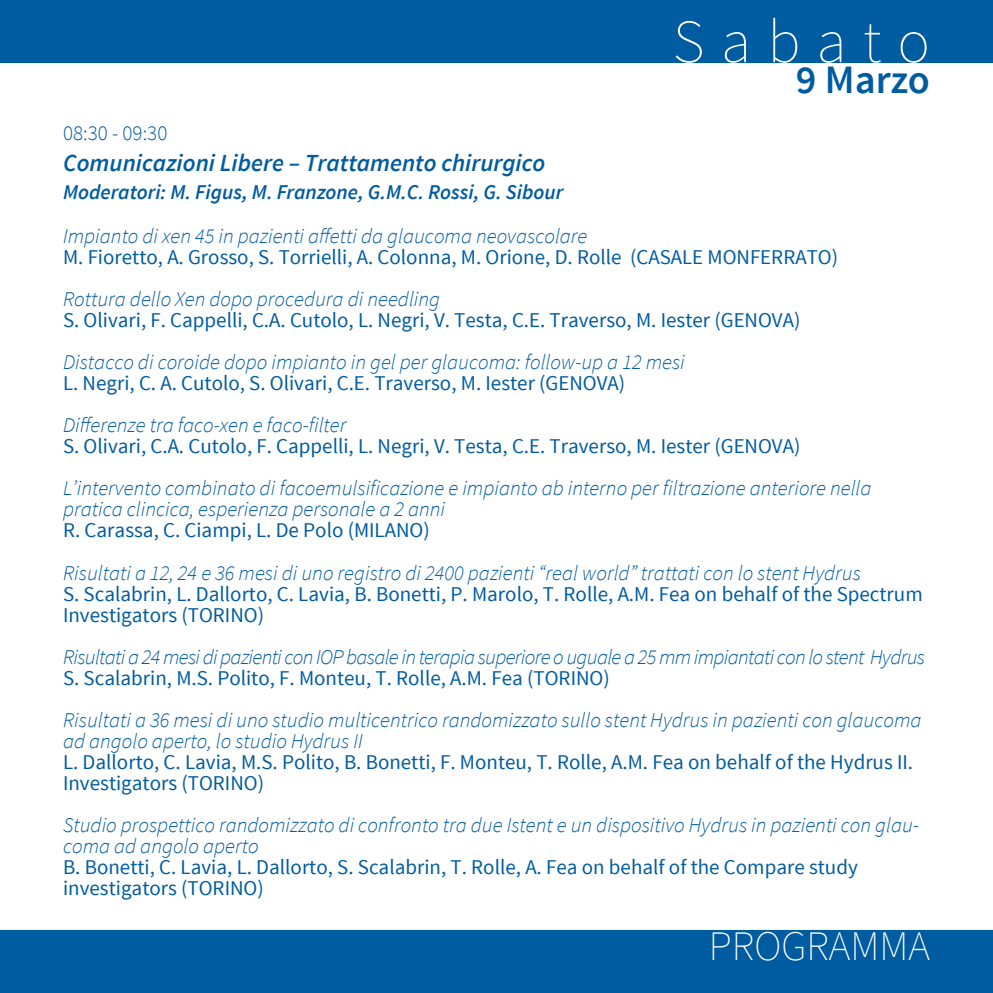
<style>
.page{position:relative;width:993px;height:993px;background:#fff}
.page>*{position:absolute;margin:0;border:0;box-sizing:border-box;transform-origin:0 0}
.t1{font:200 61.25px "Source Sans Pro";letter-spacing:.27em;color:#fff}
.t2{font:200 42px "Source Sans Pro";color:#fff}
.t3{font:600 40.25px "Source Sans Pro";letter-spacing:-.005em;color:#005ca1}
.t4{font:italic 600 24.5px "Source Sans Pro";color:#005ca1}
.t5{font:21px/21px "Source Sans Pro";color:#005ca1}
.t6{font:italic 300 21px/21px "Source Sans Pro";color:#005ca1}
.t7{font:italic 300 21px "Source Sans Pro";letter-spacing:-.035em;color:#005ca1}
.t8{font:italic 600 21px "Source Sans Pro";color:#005ca1}
.t9{font:300 21px "Source Sans Pro";color:#005ca1}
</style>
<div class="page">
<div style="left:0;top:0;width:992px;height:992px;background:#005ca1"></div>
<div style="left:0;top:63px;width:992px;height:866px;background:#fff"></div>
<p class="t1" style="left:672px;top:5px;width:258px">Sabato</p>
<p class="t3" style="left:795px;top:54px;width:135px">9 Marzo</p>
<p class="t9" style="left:63px;top:120px;width:106px">08:30 - 09:30</p>
<p class="t4" style="left:63px;top:148px;width:483px">Comunicazioni Libere – Trattamento chirurgico</p>
<p class="t8" style="left:63px;top:179px;width:501px">Moderatori: M. Figus, M. Franzone, G.M.C. Rossi, G. Sibour</p>
<p class="t6" style="left:63px;top:226px;width:526px">Impianto di xen 45 in pazienti affetti da glaucoma neovascolare</p>
<p class="t5" style="left:63px;top:247px;width:776px">M. Fioretto, A. Grosso, S. Torrielli, A. Colonna, M. Orione, D. Rolle (CASALE MONFERRATO)</p>
<p class="t6" style="left:63px;top:289px;width:378px">Rottura dello Xen dopo procedura di needling</p>
<p class="t5" style="left:63px;top:310px;width:738px">S. Olivari, F. Cappelli, C.A. Cutolo, L. Negri, V. Testa, C.E. Traverso, M. Iester (GENOVA)</p>
<p class="t6" style="left:63px;top:352px;width:623px">Distacco di coroide dopo impianto in gel per glaucoma: follow-up a 12 mesi</p>
<p class="t5" style="left:63px;top:373px;width:563px">L. Negri, C. A. Cutolo, S. Olivari, C.E. Traverso, M. Iester (GENOVA)</p>
<p class="t6" style="left:63px;top:415px;width:285px">Differenze tra faco-xen e faco-filter</p>
<p class="t5" style="left:63px;top:436px;width:738px">S. Olivari, C.A. Cutolo, F. Cappelli, L. Negri, V. Testa, C.E. Traverso, M. Iester (GENOVA)</p>
<p class="t6" style="left:63px;top:478px;width:809px">L’intervento combinato di facoemulsificazione e impianto ab interno per filtrazione anteriore nella</p>
<p class="t6" style="left:63px;top:499px;width:383px">pratica clincica, esperienza personale a 2 anni</p>
<p class="t5" style="left:63px;top:520px;width:368px">R. Carassa, C. Ciampi, L. De Polo (MILANO)</p>
<p class="t6" style="left:63px;top:562px;width:799px">Risultati a 12, 24 e 36 mesi di uno registro di 2400 pazienti “real world” trattati con lo stent Hydrus</p>
<p class="t5" style="left:63px;top:583px;width:860px">S. Scalabrin, L. Dallorto, C. Lavia, B. Bonetti, P. Marolo, T. Rolle, A.M. Fea on behalf of the Spectrum<br>Investigators (TORINO)</p>
<p class="t7" style="left:63px;top:643px;width:863px">Risultati a 24 mesi di pazienti con IOP basale in terapia superiore o uguale a 25 mm impiantati con lo stent Hydrus</p>
<p class="t5" style="left:63px;top:667px;width:548px">S. Scalabrin, M.S. Polito, F. Monteu, T. Rolle, A.M. Fea (TORINO)</p>
<p class="t6" style="left:63px;top:709px;width:859px">Risultati a 36 mesi di uno studio multicentrico randomizzato sullo stent Hydrus in pazienti con glaucoma ad angolo aperto, lo studio Hydrus II</p>
<p class="t5" style="left:63px;top:751px;width:851px">L. Dallorto, C. Lavia, M.S. Polito, B. Bonetti, F. Monteu, T. Rolle, A.M. Fea on behalf of the Hydrus II.<br>Investigators (TORINO)</p>
<p class="t6" style="left:63px;top:814px;width:857px">Studio prospettico randomizzato di confronto tra due Istent e un dispositivo Hydrus in pazienti con glau&shy;coma ad angolo aperto</p>
<p class="t5" style="left:63px;top:856px;width:796px">B. Bonetti, C. Lavia, L. Dallorto, S. Scalabrin, T. Rolle, A. Fea on behalf of the Compare study</p>
<p class="t5" style="left:63px;top:877px;width:202px">investigators (TORINO)</p>
<p class="t2" style="left:708px;top:919px;width:222px">PROGRAMMA</p>
</div>
